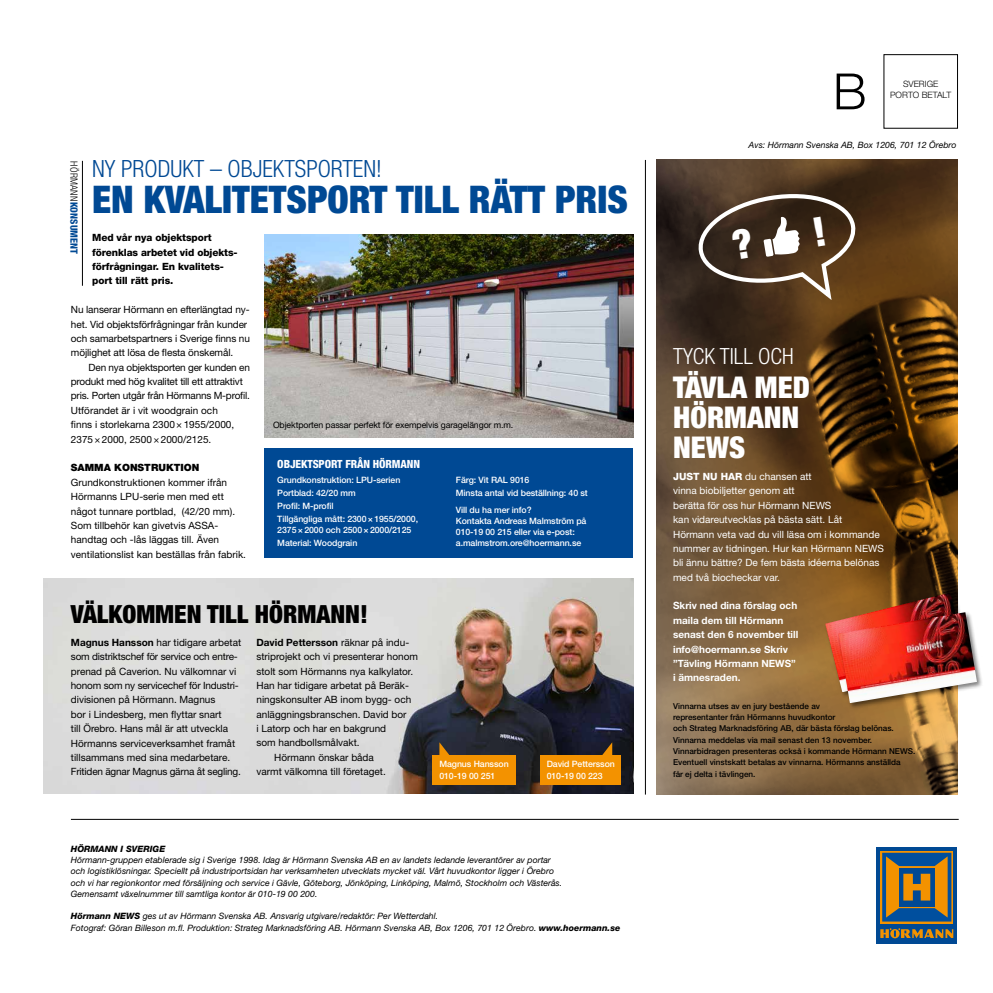
<style>
.page{position:relative;width:993px;height:993px;background:#fff}
.page>*{position:absolute;margin:0;border:0;box-sizing:border-box;transform-origin:0 0}
.t1{font:300 50px "Helvetica Neue LT Std";color:#000}
.t2{font:900 condensed 38.12px "Helvetica Neue LT Std";color:#004994}
.t3{font:900 condensed 30px/30px "Helvetica Neue LT Std";color:#fff}
.t4{font:900 condensed 25px "Helvetica Neue LT Std";color:#000}
.t5{font:300 condensed 23.75px "Helvetica Neue LT Std";color:#004994}
.t6{font:300 condensed 22.38px "Helvetica Neue LT Std";color:#fff}
.t7{font:800 condensed 11.25px "Helvetica Neue LT Std";letter-spacing:-.01em;color:#fff}
.t8{font:10px/14.4px "Helvetica Neue LT Std";color:#000}
.t9{font:10px/14.4px "Helvetica Neue LT Std";color:#fff}
.t10{font:10px/14.4px "Helvetica Neue LT Std";letter-spacing:-.02em;color:#000}
.t11{font:700 10px/14.4px "Helvetica Neue LT Std";color:#fff}
.t12{font:800 10px/14.4px "Helvetica Neue LT Std";letter-spacing:-.01em;color:#000}
.t13{font:700 10px "Helvetica Neue LT Std";color:#000}
.t14{font:900 10px "Helvetica Neue LT Std";color:#000}
.t15{font:800 condensed 10px "Helvetica Neue LT Std";letter-spacing:.01em;color:#004994}
.t16{font:italic 8.75px/11.2px "Helvetica Neue LT Std";color:#000}
.t17{font:500 8.75px/13px "Helvetica Neue LT Std";letter-spacing:-.01em;color:#fff}
.t18{font:8.75px "Helvetica Neue LT Std";letter-spacing:-.01em;color:#000}
.t19{font:300 8.75px "Helvetica Neue LT Std";color:#000}
.t20{font:italic 800 8.75px "Helvetica Neue LT Std";color:#000}
.t21{font:500 8.12px/11.2px "Helvetica Neue LT Std";color:#000}
.s1{font-weight:300;color:#000}
.s2{font-weight:800}
.s3{font-weight:700}
.s4{font-weight:400}
</style>
<div class="page">
<svg style="left:656px;top:159px;width:301px;height:635px;background:#674a28"></svg>
<svg style="left:876px;top:847px;width:80px;height:96px;background:#5d665d"></svg>
<hr style="left:645px;top:160px;width:1px;height:634px;background:#000">
<hr style="left:71px;top:818px;width:887px;height:1px;background:#000">
<div style="left:823px;top:591px;width:150px;height:107px;background:#000;opacity:.5"></div>
<img style="left:825px;top:592px;width:141px;height:100px">
<div style="left:836px;top:611px;width:147px;height:98px;background:#000;opacity:.5"></div>
<img style="left:838px;top:612px;width:138px;height:91px">
<img style="left:264px;top:234px;width:369px;height:203px">
<hr style="left:82px;top:161px;width:1px;height:125px;background:#000">
<div style="left:264px;top:448px;width:369px;height:109px;background:#004994"></div>
<img style="left:43px;top:578px;width:590px;height:215px">
<div style="left:431px;top:754px;width:84px;height:30px;background:#f39200"></div>
<div style="left:540px;top:754px;width:80px;height:30px;background:#f39200"></div>
<svg style="left:439px;top:742px;width:11px;height:13px"></svg>
<svg style="left:601px;top:742px;width:11px;height:13px"></svg>
<svg style="left:697px;top:191px;width:160px;height:114px;background:#5d4a3a"></svg>
<h1 class="t1" style="left:832px;top:61px;width:35px">B</h1>
<p class="t19" style="left:902px;top:78px;width:37px">SVERIGE</p>
<p class="t19" style="left:889px;top:89px;width:63px">PORTO BETALT</p>
<p class="t16" style="left:748px;top:139px;width:209px">Avs: Hörmann Svenska AB, Box 1206, 701 12 Örebro</p>
<h3 class="t5" style="left:92px;top:154px;width:291px">NY PRODUKT – OBJEKTSPORTEN!</h3>
<h2 class="t2" style="left:92px;top:176px;width:537px">EN KVALITETSPORT TILL RÄTT PRIS</h2>
<p class="t15" style="left:80px;top:161px;width:94px;rotate:90deg"><span class="s1">HÖRMANN</span>KONSUMENT</p>
<p class="t12" style="left:92px;top:230px;width:147px">Med vår nya objektsport förenklas arbetet vid objekts&shy;förfrågningar. En kvalitets&shy;port till rätt pris.</p>
<p class="t8" style="left:71px;top:302px;width:180px">Nu lanserar Hörmann en efterlängtad ny&shy;het. Vid objektsförfrågningar från kunder och samarbetspartners i Sverige finns nu möjlighet att lösa de flesta önskemål.</p>
<p class="t10" style="left:71px;top:360px;width:180px;text-indent:18px">Den nya objektsporten ger kunden en produkt med hög kvalitet till ett attraktivt pris. Porten utgår från Hörmanns M-profil.<br>Utförandet är i vit woodgrain och<br>finns i storlekarna 2300×1955/2000, 2375×2000, 2500×2000/2125.</p>
<p class="t14" style="left:71px;top:462px;width:130px">SAMMA KONSTRUKTION</p>
<p class="t8" style="left:71px;top:475px;width:177px">Grundkonstruktionen kommer ifrån Hörmanns LPU-serie men med ett något tunnare portblad, (42/20 mm).<br>Som tillbehör kan givetvis ASSA&shy;handtag och -lås läggas till. Även ventilationslist kan beställas från fabrik.</p>
<p class="t9" style="left:673px;top:469px;width:212px"><span class="s2">JUST NU HAR</span> du chansen att<br>vinna biobiljetter genom att<br>berätta för oss hur Hörmann NEWS<br>kan vidareutvecklas på bästa sätt. Låt Hörmann veta vad du vill läsa om i kommande nummer av tidningen. Hur kan Hörmann NEWS bli ännu bättre? De fem bästa idéerna belönas med två biocheckar var.</p>
<p class="t11" style="left:673px;top:598px;width:127px">Skriv ned dina förslag och maila dem till Hörmann senast den 6 november till info@hoermann.se Skriv ”Tävling Hörmann NEWS” i ämnesraden.</p>
<h3 class="t6" style="left:673px;top:343px;width:122px">TYCK TILL OCH</h3>
<h3 class="t3" style="left:673px;top:371px;width:138px">TÄVLA MED<br>HÖRMANN<br>NEWS</h3>
<p class="t18" style="left:273px;top:420px;width:242px">Objektporten passar perfekt för exempelvis garagelängor m.m.</p>
<p class="t7" style="left:277px;top:457px;width:144px">OBJEKTSPORT FRÅN HÖRMANN</p>
<p class="t17" style="left:277px;top:473px;width:142px">Grundkonstruktion: LPU-serien<br>Portblad: 42/20 mm<br>Profil: M-profil<br>Tillgängliga mått: 2300 × 1955/2000,</p>
<p class="t17" style="left:277px;top:523px;width:135px">2375 × 2000 och 2500 × 2000/2125<br>Material: Woodgrain</p>
<p class="t17" style="left:455px;top:473px;width:133px">Färg: Vit RAL 9016<br>Minsta antal vid beställning: 40 st</p>
<p class="t17" style="left:455px;top:503px;width:132px;line-height:11.2px">Vill du ha mer info?<br>Kontakta Andreas Malmström på<br>010-19 00 215 eller via e-post: a.malmstrom.ore@hoermann.se</p>
<h3 class="t4" style="left:71px;top:598px;width:298px">VÄLKOMMEN TILL HÖRMANN!</h3>
<p class="t8" style="left:71px;top:634px;width:172px"><span class="s3">Magnus Hansson</span> har tidigare arbetat som distriktschef för service och entre&shy;prenad på Caverion. Nu välkomnar vi honom som ny servicechef för Industri&shy;divisionen på Hörmann. Magnus<br>bor i Lindesberg, men flyttar snart<br>till Örebro. Hans mål är att utveckla Hörmanns serviceverksamhet framåt tillsammans med sina medarbetare.<br>Fritiden ägnar Magnus gärna åt segling.</p>
<p class="t13" style="left:256px;top:635px;width:154px">David Pettersson <span class="s4">räknar på indu-</span></p>
<p class="t8" style="left:256px;top:649px;width:163px">striprojekt och vi presenterar honom</p>
<p class="t8" style="left:256px;top:663px;width:158px">stolt som Hörmanns nya kalkylator.</p>
<p class="t8" style="left:256px;top:677px;width:154px">Han har tidigare arbetat på Beräk-</p>
<p class="t8" style="left:256px;top:692px;width:156px">ningskonsulter AB inom bygg- och</p>
<p class="t8" style="left:256px;top:706px;width:152px">anläggningsbranschen. David bor</p>
<p class="t8" style="left:256px;top:721px;width:131px">i Latorp och har en bakgrund</p>
<p class="t8" style="left:256px;top:735px;width:105px">som handbollsmålvakt.</p>
<p class="t8" style="left:274px;top:749px;width:101px">Hörmann önskar båda</p>
<p class="t8" style="left:256px;top:764px;width:131px">varmt välkomna till företaget.</p>
<p class="t21" style="left:673px;top:700px;width:243px">Vinnarna utses av en jury bestående av<br>representanter från Hörmanns huvudkontor<br>och Strateg Marknadsföring AB, där bästa förslag belönas.<br>Vinnarna meddelas via mail senast den 13 november.<br>Vinnarbidragen presenteras också i kommande Hörmann NEWS.<br>Eventuell vinstskatt betalas av vinnarna. Hörmanns anställda<br>får ej delta i tävlingen.</p>
<p class="t17" style="left:439px;top:758px;width:71px;line-height:11.2px">Magnus Hansson<br>010-19 00 251</p>
<p class="t17" style="left:546px;top:758px;width:70px;line-height:11.2px">David Pettersson<br>010-19 00 223</p>
<p class="t20" style="left:71px;top:843px;width:96px">HÖRMANN I SVERIGE</p>
<p class="t16" style="left:71px;top:853px;width:492px">Hörmann-gruppen etablerade sig i Sverige 1998. Idag är Hörmann Svenska AB en av landets ledande leverantörer av portar och logistiklösningar. Speciellt på industriportsidan har verksamheten utvecklats mycket väl. Vårt huvudkontor ligger i Örebro och vi har regionkontor med försäljning och service i Gävle, Göteborg, Jönköping, Linköping, Malmö, Stockholm och Västerås.<br>Gemensamt växelnummer till samtliga kontor är 010-19 00 200.</p>
<p class="t16" style="left:71px;top:910px;width:550px"><span class="s2">Hörmann NEWS</span> ges ut av Hörmann Svenska AB. Ansvarig utgivare/redaktör: Per Wetterdahl.<br>Fotograf: Göran Billeson m.fl. Produktion: Strateg Marknadsföring AB. Hörmann Svenska AB, Box 1206, 701 12 Örebro. <span class="s2">www.hoermann.se</span></p>
</div>
